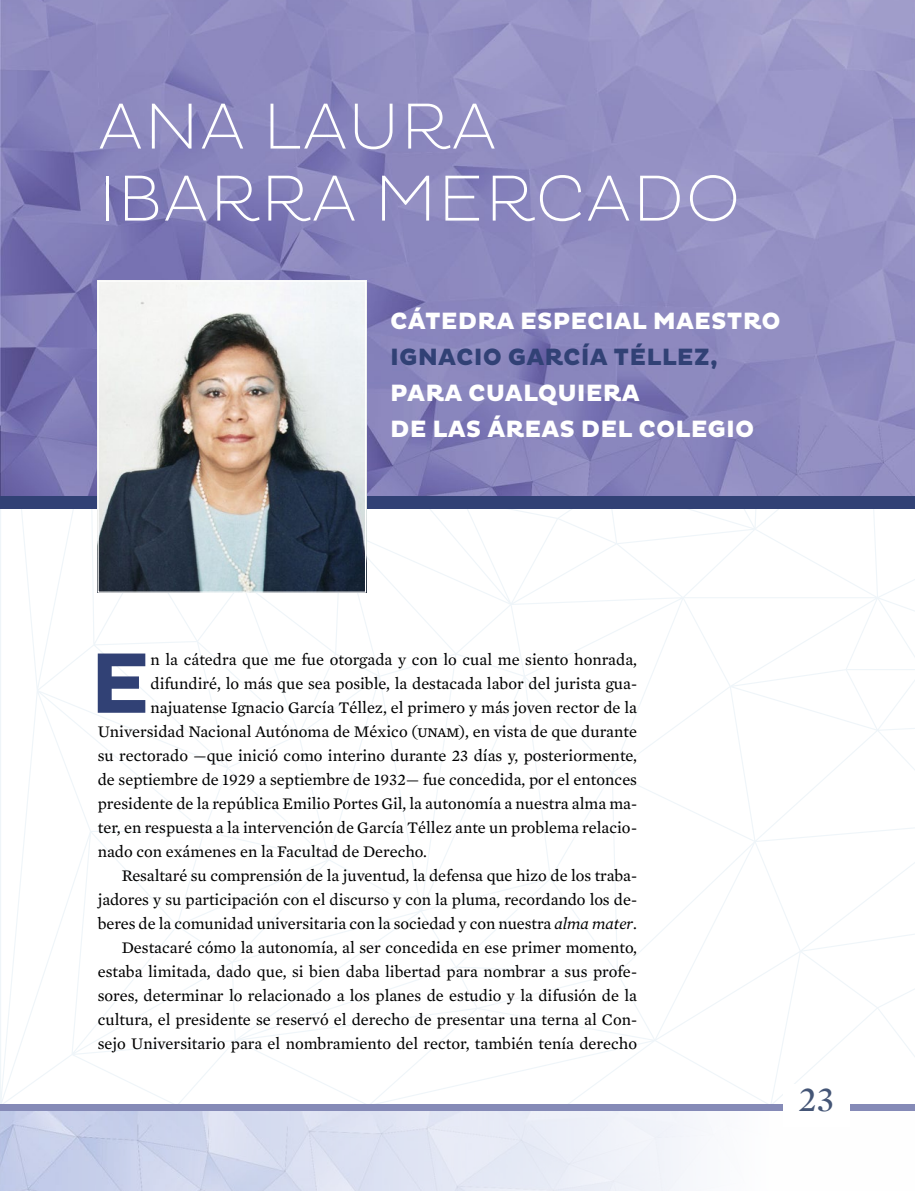
<style>
.page{position:relative;width:915px;height:1191px;background:#fff}
.page>*{position:absolute;margin:0;border:0;box-sizing:border-box;transform-origin:0 0}
.t1{font:700 87.15px "Pluto";color:#314175}
.t2{font:200 66px/72px "Pluto";letter-spacing:.015em;color:#fff}
.t3{font:36px "Mercury Display";color:#445576}
.t4{font:800 24px/36px "Pluto";letter-spacing:.005em;color:#fff}
.t5{font:800 24px "Pluto";letter-spacing:.005em;color:#314175}
.t6{font:16.5px "Mercury Text G2";color:#000}
.s1{font-family:"Mercury Text G4";font-size:13.5px}
.s2{font-style:italic}
</style>
<div class="page">
<svg style="left:1px;top:508px;width:913px;height:596px"></svg>
<svg style="left:0;top:0;width:1px;height:1105px"></svg>
<img style="left:0;top:1105px;width:914px;height:86px">
<img style="left:1px;top:0;width:913px;height:496px">
<div style="left:1px;top:496px;width:913px;height:12px;background:#314175"></div>
<img style="left:98px;top:280px;width:268px;height:310px">
<div style="left:98px;top:281px;width:268px;height:311px;border:1px solid #fff"></div>
<div style="left:1px;top:1104px;width:913px;height:6px;background:#858ab7"></div>
<div style="left:782px;top:1084px;width:67px;height:42px;background:#fff"></div>
<h2 class="t2" style="left:98px;top:90px;width:644px">ANA LAURA<br>IBARRA MERCADO</h2>
<h3 class="t4" style="left:390px;top:303px;width:391px">CÁTEDRA ESPECIAL MAESTRO</h3>
<h3 class="t5" style="left:390px;top:343px;width:329px">IGNACIO GARCÍA TÉLLEZ,</h3>
<h3 class="t4" style="left:390px;top:375px;width:365px">PARA CUALQUIERA<br>DE LAS ÁREAS DEL COLEGIO</h3>
<h1 class="t1" style="left:89px;top:633px;width:62px">E</h1>
<p class="t6" style="left:150px;top:649px;width:488px">n la cátedra que me fue otorgada y con lo cual me siento honrada,</p>
<p class="t6" style="left:150px;top:673px;width:488px">difundiré, lo más que sea posible, la destacada labor del jurista gua-</p>
<p class="t6" style="left:150px;top:697px;width:488px">najuatense Ignacio García Téllez, el primero y más joven rector de la</p>
<p class="t6" style="left:98px;top:721px;width:540px">Universidad Nacional Autónoma de México (<span class="s1">UNAM</span>), en vista de que durante</p>
<p class="t6" style="left:98px;top:745px;width:540px">su rectorado —que inició como interino durante 23 días y, posteriormente,</p>
<p class="t6" style="left:98px;top:769px;width:540px">de septiembre de 1929 a septiembre de 1932— fue concedida, por el entonces</p>
<p class="t6" style="left:98px;top:793px;width:540px">presidente de la república Emilio Portes Gil, la autonomía a nuestra alma ma-</p>
<p class="t6" style="left:98px;top:817px;width:540px">ter, en respuesta a la intervención de García Téllez ante un problema relacio-</p>
<p class="t6" style="left:98px;top:841px;width:330px">nado con exámenes en la Facultad de Derecho.</p>
<p class="t6" style="left:122px;top:865px;width:516px">Resaltaré su comprensión de la juventud, la defensa que hizo de los traba-</p>
<p class="t6" style="left:98px;top:889px;width:540px">jadores y su participación con el discurso y con la pluma, recordando los de-</p>
<p class="t6" style="left:98px;top:913px;width:540px">beres de la comunidad universitaria con la sociedad y con nuestra <span class="s2">alma mater</span>.</p>
<p class="t6" style="left:122px;top:937px;width:516px">Destacaré cómo la autonomía, al ser concedida en ese primer momento,</p>
<p class="t6" style="left:98px;top:961px;width:540px">estaba limitada, dado que, si bien daba libertad para nombrar a sus profe-</p>
<p class="t6" style="left:98px;top:985px;width:540px">sores, determinar lo relacionado a los planes de estudio y la difusión de la</p>
<p class="t6" style="left:98px;top:1009px;width:540px">cultura, el presidente se reservó el derecho de presentar una terna al Con-</p>
<p class="t6" style="left:98px;top:1033px;width:540px">sejo Universitario para el nombramiento del rector, también tenía derecho</p>
<h3 class="t3" style="left:798px;top:1078px;width:37px">23</h3>
</div>
